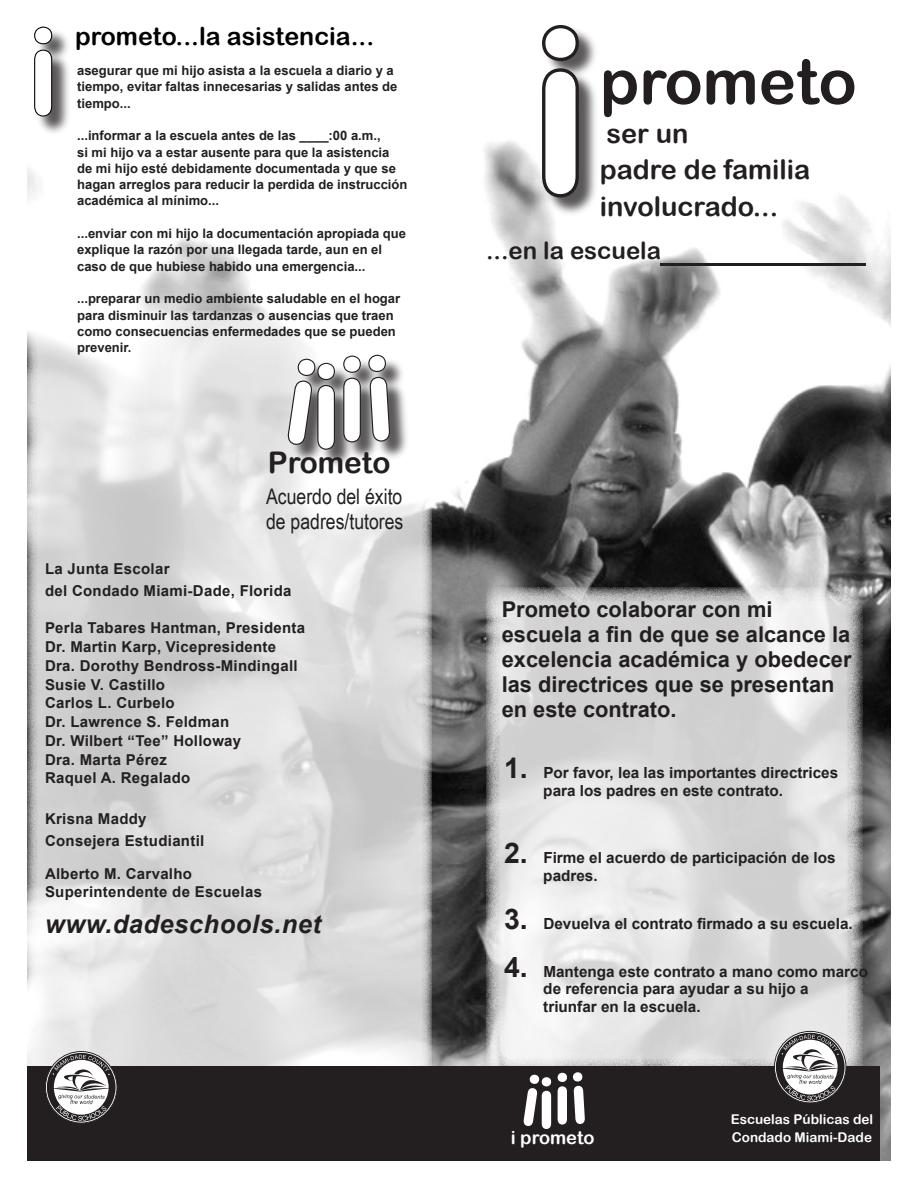
<style>
.page{position:relative;width:918px;height:1188px;background:#fff}
.page>*{position:absolute;margin:0;border:0;box-sizing:border-box;transform-origin:0 0}
.t1{font:225.75px "Arial Rounded MT Bold";color:#fff}
.t2{font:119.55px "Arial Rounded MT Bold";color:#fff}
.t3{font:115.2px "Arial Rounded MT Bold";color:#fff}
.t4{font:70.5px "Arial Rounded MT Bold";color:#fff}
.t5{font:63.15px "Arial Rounded MT Bold";color:#231f20}
.t6{font:29.85px "Arial Rounded MT Bold";color:#231f20}
.t7{font:27.15px/36.2px "Arial Rounded MT Bold";color:#231f20}
.t8{font:italic 700 25.5px "Arial";letter-spacing:.02em;color:#231f20}
.t9{font:25.05px "Arial Rounded MT Bold";color:#000}
.t10{font:24px "Arial Rounded MT Bold";color:#231f20}
.t11{font:700 21.9px/25.2px "Arial";color:#231f20}
.t12{font:21.45px/24.9px "Arial Narrow";color:#231f20}
.t13{font:18.3px "Arial Rounded MT Bold";color:#fff}
.t14{font:700 15.3px/17.5px "Arial";color:#231f20}
.t15{font:700 15px/18.8px "Arial";letter-spacing:.02em;color:#231f20}
.t16{font:13.5px/18px "Arial Rounded MT Bold";color:#fff}
.t17{font:700 13.05px/16.4px "Arial";color:#231f20}
.s1{font-size:51px}
.s2{font-size:28.35px}
</style>
<div class="page">
<img style="left:27px;top:141px;width:864px;height:1020px">
<svg style="left:27px;top:310px;width:405px;height:756px"></svg>
<div style="left:542px;top:26px;width:57px;height:191px;background:#231f20;opacity:.75"></div>
<svg style="left:537px;top:25px;width:47px;height:177px;background:#757373"></svg>
<div style="left:488px;top:588px;width:394px;height:504px;background:#231f20;opacity:.29"></div>
<svg style="left:486px;top:587px;width:377px;height:479px;background:#d8d8d8"></svg>
<div style="left:27px;top:1066px;width:852px;height:95px;background:#231f20"></div>
<svg style="left:774px;top:1031px;width:72px;height:72px"></svg>
<svg style="left:45px;top:1051px;width:72px;height:73px"></svg>
<div style="left:289px;top:356px;width:121px;height:114px;background:#231f20;opacity:.75"></div>
<div style="left:35px;top:28px;width:38px;height:108px;background:#231f20;opacity:.75"></div>
<svg style="left:34px;top:26px;width:19px;height:92px"></svg>
<svg style="left:286px;top:357px;width:50px;height:94px;background:#9b9a9a"></svg>
<svg style="left:342px;top:353px;width:50px;height:91px;background:#959494"></svg>
<h2 class="t2" style="left:27px;top:1px;width:34px">i</h2>
<h3 class="t9" style="left:75px;top:21px;width:301px">prometo...la asistencia...</h3>
<p class="t17" style="left:77px;top:62px;width:322px">asegurar que mi hijo asista a la escuela a diario y a tiempo, evitar faltas innecesarias y salidas antes de tiempo...</p>
<p class="t17" style="left:77px;top:128px;width:332px">...informar a la escuela antes de las ____:00 a.m.,<br>si mi hijo va a estar ausente para que la asistencia de mi hijo esté debidamente documentada y que se hagan arreglos para reducir la perdida de instrucción académica al mínimo...</p>
<p class="t17" style="left:77px;top:225px;width:330px">...enviar con mi hijo la documentación apropiada que explique la razón por una llegada tarde, aun en el caso de que hubiese habido una emergencia...</p>
<p class="t17" style="left:77px;top:291px;width:325px">...preparar un medio ambiente saludable en el hogar para disminuir las tardanzas o ausencias que traen como consecuencias enfermedades que se pueden prevenir.</p>
<h3 class="t3" style="left:311px;top:335px;width:59px">ii</h3>
<h3 class="t6" style="left:268px;top:445px;width:124px">Prometo</h3>
<h3 class="t12" style="left:266px;top:484px;width:139px">Acuerdo del éxito de padres/tutores</h3>
<p class="t15" style="left:45px;top:558px;width:248px;line-height:21.8px">La Junta Escolar<br>del Condado Miami-Dade, Florida</p>
<p class="t15" style="left:45px;top:619px;width:262px">Perla Tabares Hantman, Presidenta<br>Dr. Martin Karp, Vicepresidente<br>Dra. Dorothy Bendross-Mindingall<br>Susie V. Castillo<br>Carlos L. Curbelo<br>Dr. Lawrence S. Feldman<br>Dr. Wilbert “Tee” Holloway<br>Dra. Marta Pérez<br>Raquel A. Regalado</p>
<p class="t15" style="left:45px;top:808px;width:161px;line-height:21.8px">Krisna Maddy<br>Consejera Estudiantil</p>
<p class="t15" style="left:45px;top:865px;width:219px;line-height:18px">Alberto M. Carvalho<br>Superintendente de Escuelas</p>
<h3 class="t8" style="left:45px;top:910px;width:278px">www.dadeschools.net</h3>
<h1 class="t1" style="left:530px;top:-22px;width:63px">i</h1>
<h3 class="t5" style="left:600px;top:44px;width:258px">prometo</h3>
<h3 class="t7" style="left:600px;top:115px;width:212px">ser un<br>padre de familia</h3>
<h3 class="t7" style="left:600px;top:188px;width:180px">involucrado...</h3>
<h3 class="t10" style="left:486px;top:236px;width:381px">...en la escuela<span class="s1">________</span></h3>
<h3 class="t11" style="left:502px;top:596px;width:351px">Prometo colaborar con mi escuela a fin de que se alcance la excelencia académica y obedecer las directrices que se presentan en este contrato.</h3>
<p class="t14" style="left:543px;top:763px;width:297px;line-height:18.6px;text-indent:-39px"><span class="s2">1.</span> Por favor, lea las importantes directrices para los padres en este contrato.</p>
<p class="t14" style="left:543px;top:849px;width:294px;text-indent:-39px"><span class="s2">2.</span> Firme el acuerdo de participación de los padres.</p>
<p class="t14" style="left:504px;top:915px;width:350px"><span class="s2">3.</span> Devuelva el contrato firmado a su escuela.</p>
<p class="t14" style="left:543px;top:963px;width:326px;text-indent:-39px"><span class="s2">4.</span> Mantenga este contrato a mano como marco de referencia para ayudar a su hijo a<br>triunfar en la escuela.</p>
<h3 class="t4" style="left:537px;top:1059px;width:36px">ii</h3>
<h3 class="t13" style="left:511px;top:1127px;width:85px">i prometo</h3>
<p class="t16" style="left:731px;top:1110px;width:144px">Escuelas Públicas del<br>Condado Miami-Dade</p>
</div>
